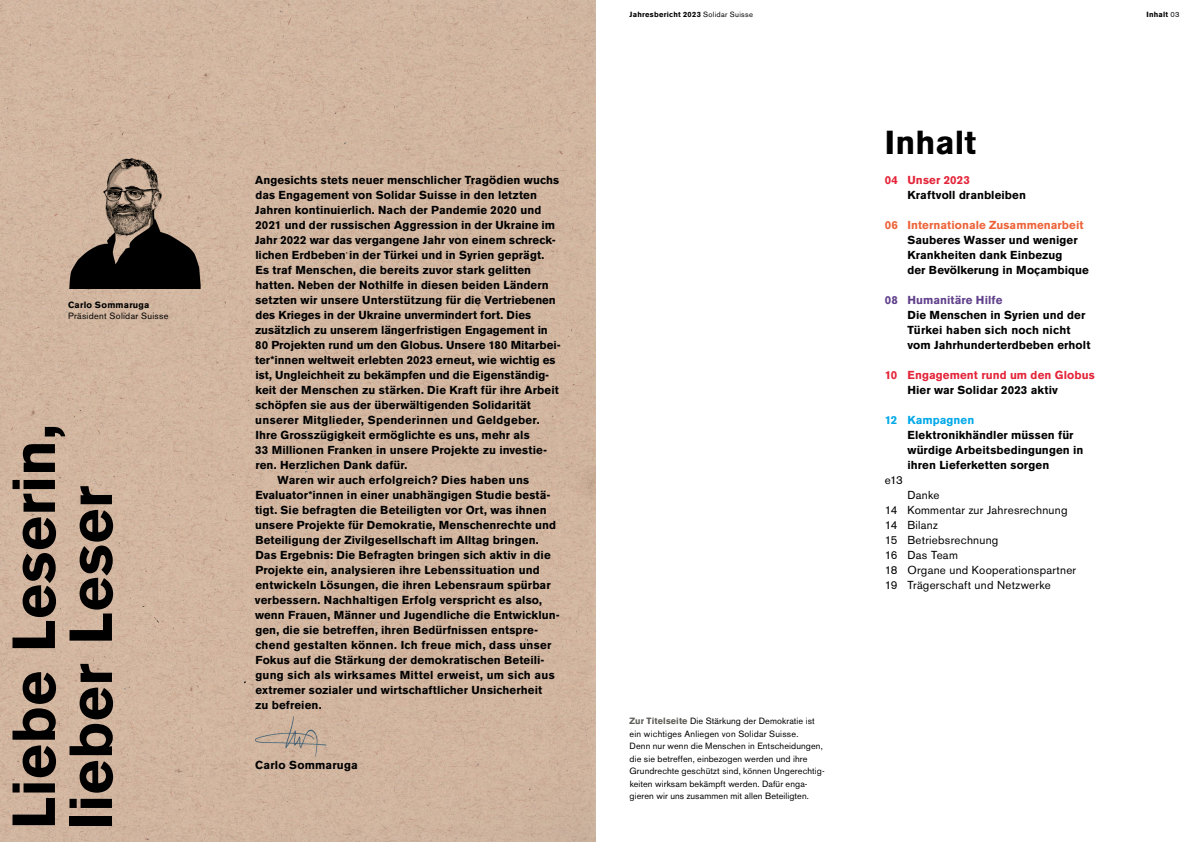
<style>
.page{position:relative;width:1191px;height:842px;background:#fff}
.page>*{position:absolute;margin:0;border:0;box-sizing:border-box;transform-origin:0 0}
.t1{font:700 60px/57px "Akzidenz Grotesk BE";letter-spacing:.005em;color:#000001}
.t2{font:700 33px "Akzidenz Grotesk BE";color:#000001}
.t3{font:700 11.5px/15px "Akzidenz Grotesk BE";letter-spacing:.01em;color:#000001}
.t4{font:11.5px/15px "Akzidenz Grotesk BE";letter-spacing:.02em;color:#000001}
.t5{font:700 11.5px "Akzidenz Grotesk BE";letter-spacing:.01em;color:#e42439}
.t6{font:700 11.5px "Akzidenz Grotesk BE";letter-spacing:.005em;color:#ed6339}
.t7{font:700 11.5px "Akzidenz Grotesk BE";letter-spacing:.005em;color:#60408b}
.t8{font:700 11.5px "Akzidenz Grotesk BE";letter-spacing:.005em;color:#00a8e8}
.t9{font:9px/12.5px "Akzidenz Grotesk BE";letter-spacing:.015em;color:#000001}
.t10{font:9px "Akzidenz Grotesk BE";letter-spacing:.035em;color:#000001}
.t11{font:700 9px "Akzidenz Grotesk BE";letter-spacing:.025em;color:#000001}
.t12{font:700 7.5px "Akzidenz Grotesk BE";letter-spacing:.035em;color:#000001}
.s1{font-weight:400}
.s2{font-weight:700;color:#5d5c55}
</style>
<div class="page">
<img style="left:0;top:0;width:595px;height:842px">
<img style="left:57px;top:150px;width:152px;height:139px">
<img style="left:254px;top:713px;width:75px;height:45px">
<p class="t11" style="left:68px;top:300px;width:83px">Carlo Sommaruga</p>
<p class="t10" style="left:68px;top:311px;width:102px">Präsident Solidar Suisse</p>
<h1 class="t1" style="left:6px;top:829px;width:406px;rotate:-90deg">Liebe Leserin, lieber Leser</h1>
<p class="t3" style="left:255px;top:173px;width:306px">Angesichts stets neuer menschlicher Tragödien wuchs</p>
<p class="t3" style="left:255px;top:188px;width:283px">das Engagement von Solidar Suisse in den letzten</p>
<p class="t3" style="left:255px;top:203px;width:288px">Jahren kontinuierlich. Nach der Pandemie 2020 und</p>
<p class="t3" style="left:255px;top:218px;width:301px">2021 und der russischen Aggression in der Ukraine im</p>
<p class="t3" style="left:255px;top:233px;width:302px">Jahr 2022 war das vergangene Jahr von einem schreck-</p>
<p class="t3" style="left:255px;top:248px;width:290px">lichen Erdbeben in der Türkei und in Syrien geprägt.</p>
<p class="t3" style="left:255px;top:263px;width:277px">Es traf Menschen, die bereits zuvor stark gelitten</p>
<p class="t3" style="left:255px;top:278px;width:295px">hatten. Neben der Nothilfe in diesen beiden Ländern</p>
<p class="t3" style="left:255px;top:293px;width:302px">setzten wir unsere Unterstützung für die Vertriebenen</p>
<p class="t3" style="left:255px;top:308px;width:277px">des Krieges in der Ukraine unvermindert fort. Dies</p>
<p class="t3" style="left:255px;top:323px;width:294px">zusätzlich zu unserem längerfristigen Engagement in</p>
<p class="t3" style="left:255px;top:338px;width:307px">80 Projekten rund um den Globus. Unsere 180 Mitarbei-</p>
<p class="t3" style="left:255px;top:353px;width:302px">ter*innen weltweit erlebten 2023 erneut, wie wichtig es</p>
<p class="t3" style="left:255px;top:368px;width:295px">ist, Ungleichheit zu bekämpfen und die Eigenständig-</p>
<p class="t3" style="left:255px;top:383px;width:305px">keit der Menschen zu stärken. Die Kraft für ihre Arbeit</p>
<p class="t3" style="left:255px;top:398px;width:277px">schöpfen sie aus der überwältigenden Solidarität</p>
<p class="t3" style="left:255px;top:413px;width:286px">unserer Mitglieder, Spenderinnen und Geldgeber.</p>
<p class="t3" style="left:255px;top:428px;width:276px">Ihre Grosszügigkeit ermöglichte es uns, mehr als</p>
<p class="t3" style="left:255px;top:443px;width:293px">33 Millionen Franken in unsere Projekte zu investie-</p>
<p class="t3" style="left:255px;top:458px;width:153px">ren. Herzlichen Dank dafür.</p>
<p class="t3" style="left:277px;top:473px;width:253px">Waren wir auch erfolgreich? Dies haben uns</p>
<p class="t3" style="left:255px;top:488px;width:297px">Evaluator*innen in einer unabhängigen Studie bestä-</p>
<p class="t3" style="left:255px;top:503px;width:293px">tigt. Sie befragten die Beteiligten vor Ort, was ihnen</p>
<p class="t3" style="left:255px;top:518px;width:302px">unsere Projekte für Demokratie, Menschenrechte und</p>
<p class="t3" style="left:255px;top:533px;width:285px">Beteiligung der Zivilgesellschaft im Alltag bringen.</p>
<p class="t3" style="left:255px;top:548px;width:297px">Das Ergebnis: Die Befragten bringen sich aktiv in die</p>
<p class="t3" style="left:255px;top:563px;width:286px">Projekte ein, analysieren ihre Lebenssituation und</p>
<p class="t3" style="left:255px;top:578px;width:297px">entwickeln Lösungen, die ihren Lebensraum spürbar</p>
<p class="t3" style="left:255px;top:593px;width:289px">verbessern. Nachhaltigen Erfolg verspricht es also,</p>
<p class="t3" style="left:255px;top:608px;width:306px">wenn Frauen, Männer und Jugendliche die Entwicklun-</p>
<p class="t3" style="left:255px;top:623px;width:284px">gen, die sie betreffen, ihren Bedürfnissen entspre-</p>
<p class="t3" style="left:255px;top:637px;width:297px">chend gestalten können. Ich freue mich, dass unser</p>
<p class="t3" style="left:255px;top:652px;width:291px">Fokus auf die Stärkung der demokratischen Beteili-</p>
<p class="t3" style="left:255px;top:667px;width:301px">gung sich als wirksames Mittel erweist, um sich aus</p>
<p class="t3" style="left:255px;top:682px;width:288px">extremer sozialer und wirtschaftlicher Unsicherheit</p>
<p class="t3" style="left:255px;top:697px;width:68px">zu befreien.</p>
<p class="t3" style="left:255px;top:757px;width:104px">Carlo Sommaruga</p>
<p class="t12" style="left:629px;top:10px;width:125px">Jahresbericht 2023 <span class="s1">Solidar Suisse</span></p>
<p class="t9" style="left:629px;top:715px;width:197px"><span class="s2">Zur Titelseite</span> Die Stärkung der Demokratie ist ein wichtiges Anliegen von Solidar Suisse.<br>Denn nur wenn die Menschen in Entscheidungen, die sie betreffen, einbezogen werden und ihre Grundrechte geschützt sind, können Ungerechtig&shy;keiten wirksam bekämpft werden. Dafür enga&shy;gieren wir uns zusammen mit allen Beteiligten.</p>
<h2 class="t2" style="left:884px;top:123px;width:93px">Inhalt</h2>
<p class="t5" style="left:884px;top:173px;width:87px">04 Unser 2023</p>
<p class="t3" style="left:907px;top:188px;width:120px">Kraftvoll dranbleiben</p>
<p class="t6" style="left:884px;top:218px;width:200px">06 Internationale Zusammenarbeit</p>
<p class="t3" style="left:907px;top:233px;width:183px">Sauberes Wasser und weniger<br>Krankheiten dank Einbezug<br>der Bevölkerung in Moçambique</p>
<p class="t7" style="left:884px;top:293px;width:119px">08 Humanitäre Hilfe</p>
<p class="t3" style="left:907px;top:308px;width:184px">Die Menschen in Syrien und der<br>Türkei haben sich noch nicht vom Jahrhunderterdbeben erholt</p>
<p class="t5" style="left:884px;top:368px;width:211px">10 Engagement rund um den Globus</p>
<p class="t3" style="left:907px;top:383px;width:152px">Hier war Solidar 2023 aktiv</p>
<p class="t8" style="left:884px;top:413px;width:91px">12 Kampagnen</p>
<p class="t3" style="left:907px;top:428px;width:177px">Elektronikhändler müssen für würdige Arbeitsbedingungen in ihren Lieferketten sorgen</p>
<p class="t4" style="left:884px;top:472px;width:20px">e13</p>
<p class="t4" style="left:884px;top:487px;width:193px;text-indent:23px">Danke<br>14 Kommentar zur Jahresrechnung<br>14 Bilanz<br>15 Betriebsrechnung<br>16 Das Team<br>18 Organe und Kooperationspartner<br>19 Trägerschaft und Netzwerke</p>
<p class="t12" style="left:1146px;top:10px;width:35px">Inhalt <span class="s1">03</span></p>
</div>
